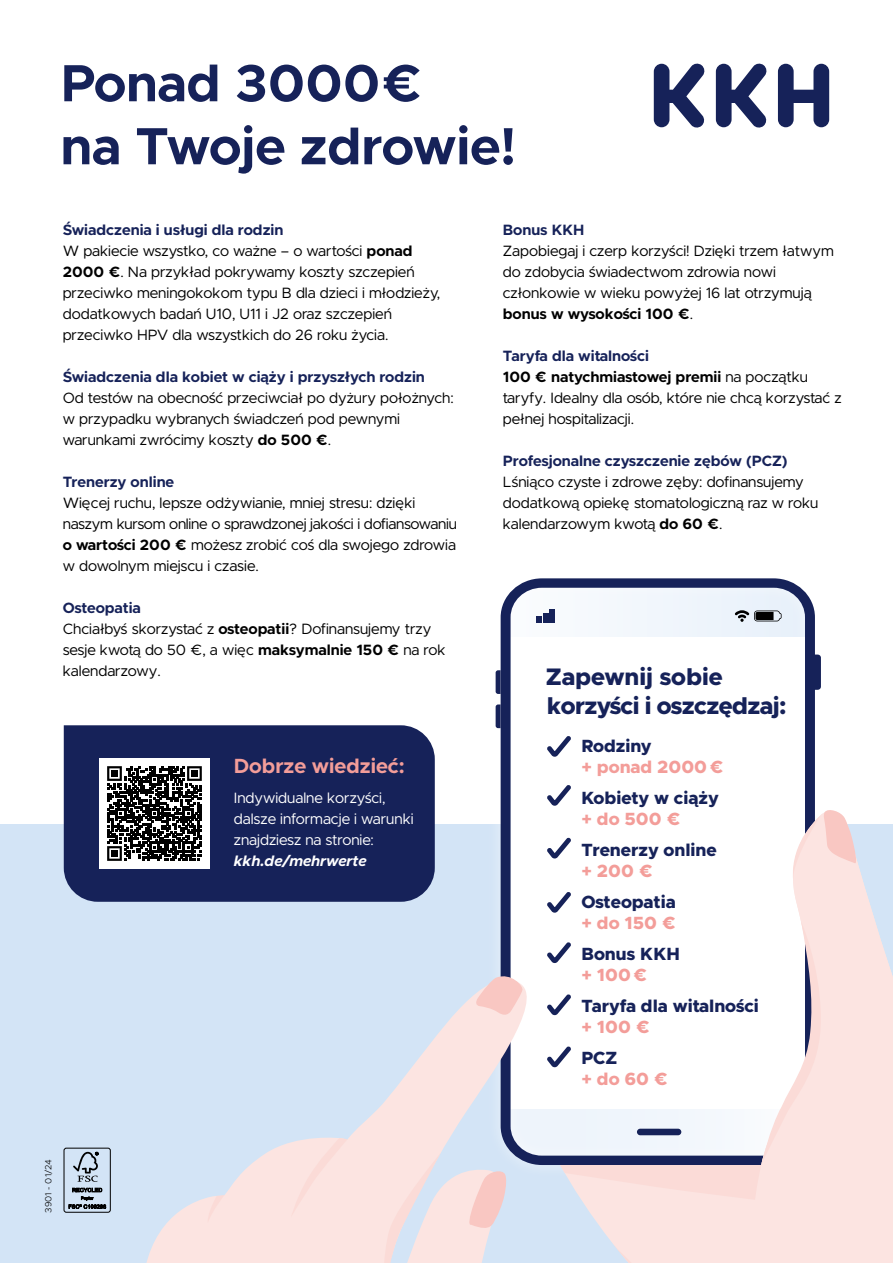
<style>
.page{position:relative;width:893px;height:1263px;background:#fff}
.page>*{position:absolute;margin:0;border:0;box-sizing:border-box;transform-origin:0 0}
.t1{font:700 52.5px/63px "Metropolis";color:#162259}
.t2{font:800 24px/28.8px "Metropolis";letter-spacing:-.025em;color:#162259}
.t3{font:700 20.7px "Metropolis";color:#f39d99}
.t4{font:800 17.7px "Metropolis";color:#162259}
.t5{font:800 17.7px "Metropolis";color:#f39d99}
.t6{font:15px/21px "Metropolis";color:#000}
.t7{font:700 15px "Metropolis";color:#162259}
.t8{font:15px/21px "Metropolis";color:#fff}
.t9{font:italic 700 15px "Metropolis";color:#fff}
.t10{font:300 9px "Metropolis";color:#000}
.s1{font-weight:700;color:#162259}
.s2{font-weight:700}
</style>
<div class="page">
<div style="left:0;top:824px;width:893px;height:439px;background:#d3e4f6"></div>
<svg style="left:654px;top:63px;width:51px;height:65px"></svg>
<svg style="left:778px;top:64px;width:51px;height:63px"></svg>
<svg style="left:716px;top:63px;width:51px;height:65px"></svg>
<div style="left:64px;top:1148px;width:47px;height:64px;border:1px solid #000;border-radius:2px"></div>
<svg style="left:73px;top:1152px;width:25px;height:30px"></svg>
<svg style="left:69px;top:1188px;width:37px;height:21px"></svg>
<div style="left:64px;top:725px;width:371px;height:177px;background:#162259"></div>
<div style="left:486px;top:564px;width:343px;height:615px;background:#fff;opacity:.6"></div>
<svg style="left:501px;top:578px;width:314px;height:382px"></svg>
<svg style="left:496px;top:704px;width:5px;height:24px"></svg>
<svg style="left:496px;top:670px;width:5px;height:24px"></svg>
<svg style="left:813px;top:654px;width:8px;height:36px"></svg>
<div style="left:536px;top:616px;width:6px;height:7px;background:#162259"></div>
<div style="left:543px;top:613px;width:5px;height:10px;background:#162259"></div>
<div style="left:550px;top:609px;width:5px;height:14px;background:#162259"></div>
<svg style="left:735px;top:610px;width:46px;height:12px"></svg>
<svg style="left:560px;top:807px;width:179px;height:420px;fill:#fff"></svg>
<svg style="left:600px;top:1227px;width:139px;height:36px;background:#f7e3e3"></svg>
<svg style="left:739px;top:807px;width:154px;height:456px;background:#f9e8e7"></svg>
<svg style="left:146px;top:960px;width:398px;height:303px"></svg>
<svg style="left:291px;top:1138px;width:59px;height:79px;background:#fbe2e0"></svg>
<svg style="left:206px;top:1195px;width:19px;height:28px"></svg>
<svg style="left:382px;top:1153px;width:59px;height:110px"></svg>
<svg style="left:475px;top:972px;width:48px;height:47px;background:#f0d2d2"></svg>
<svg style="left:468px;top:1168px;width:39px;height:65px"></svg>
<svg style="left:544px;top:733px;width:30px;height:26px"></svg>
<svg style="left:544px;top:782px;width:30px;height:26px"></svg>
<svg style="left:544px;top:835px;width:30px;height:26px"></svg>
<svg style="left:544px;top:889px;width:30px;height:26px"></svg>
<svg style="left:790px;top:807px;width:68px;height:73px"></svg>
<svg style="left:544px;top:921px;width:277px;height:279px;background:#f2eef0"></svg>
<div style="left:99px;top:758px;width:111px;height:111px;background:#fff"></div>
<svg style="left:107px;top:766px;width:95px;height:95px"></svg>
<div style="left:111px;top:770px;width:7px;height:7px;background:#000"></div>
<div style="left:191px;top:770px;width:7px;height:7px;background:#000"></div>
<div style="left:111px;top:850px;width:7px;height:7px;background:#000"></div>
<h1 class="t1" style="left:61px;top:52px;width:457px">Ponad 3000€<br>na Twoje zdrowie!</h1>
<p class="t6" style="left:63px;top:219px;width:379px"><span class="s1">Świadczenia i usługi dla rodzin<br></span>W pakiecie wszystko, co ważne – o wartości <span class="s2">ponad 2000 €</span>. Na przykład pokrywamy koszty szczepień przeciwko meningokokom typu B dla dzieci i młodzieży, dodatkowych badań U10, U11 i J2 oraz szczepień przeciwko HPV dla wszystkich do 26 roku życia.</p>
<p class="t7" style="left:63px;top:367px;width:364px">Świadczenia dla kobiet w ciąży i przyszłych rodzin</p>
<p class="t6" style="left:63px;top:387px;width:392px">Od testów na obecność przeciwciał po dyżury położnych: w przypadku wybranych świadczeń pod pewnymi warunkami zwrócimy koszty <span class="s2">do 500 €</span>.</p>
<p class="t7" style="left:63px;top:472px;width:113px">Trenerzy online</p>
<p class="t6" style="left:63px;top:492px;width:396px">Więcej ruchu, lepsze odżywianie, mniej stresu: dzięki naszym kursom online o sprawdzonej jakości i dofiansowaniu <span class="s2">o wartości 200 €</span> możesz zrobić coś dla swojego zdrowia w dowolnym miejscu i czasie.</p>
<p class="t6" style="left:63px;top:597px;width:384px"><span class="s1">Osteopatia<br></span>Chciałbyś skorzystać z <span class="s2">osteopatii</span>? Dofinansujemy trzy sesje kwotą do 50 €, a więc <span class="s2">maksymalnie 150 €</span> na rok kalendarzowy.</p>
<h3 class="t3" style="left:234px;top:753px;width:172px">Dobrze wiedzieć:</h3>
<p class="t8" style="left:234px;top:787px;width:181px">Indywidualne korzyści, dalsze informacje i warunki znajdziesz na stronie:</p>
<p class="t9" style="left:234px;top:851px;width:134px">kkh.de/mehrwerte</p>
<p class="t7" style="left:503px;top:220px;width:83px">Bonus KKH</p>
<p class="t6" style="left:503px;top:240px;width:332px">Zapobiegaj i czerp korzyści! Dzięki trzem łatwym do zdobycia świadectwom zdrowia nowi członkowie w wieku powyżej 16 lat otrzymują <span class="s2">bonus w wysokości 100 €</span>.</p>
<p class="t6" style="left:503px;top:345px;width:340px"><span class="s1">Taryfa dla witalności<br></span><span class="s2">100 € natychmiastowej premii</span> na początku taryfy. Idealny dla osób, które nie chcą korzystać z pełnej hospitalizacji.</p>
<p class="t7" style="left:503px;top:451px;width:286px">Profesjonalne czyszczenie zębów (PCZ)</p>
<p class="t6" style="left:503px;top:471px;width:317px">Lśniąco czyste i zdrowe zęby: dofinansujemy dodatkową opiekę stomatologiczną raz w roku kalendarzowym kwotą <span class="s2">do 60 €</span>.</p>
<h2 class="t2" style="left:546px;top:663px;width:242px">Zapewnij sobie korzyści i oszczędzaj:</h2>
<p class="t4" style="left:581px;top:734px;width:71px">Rodziny</p>
<p class="t5" style="left:581px;top:756px;width:144px">+ ponad 2000€</p>
<p class="t4" style="left:581px;top:786px;width:139px">Kobiety w ciąży</p>
<p class="t5" style="left:581px;top:808px;width:101px">+ do 500 €</p>
<p class="t4" style="left:581px;top:838px;width:137px">Trenerzy online</p>
<p class="t5" style="left:581px;top:860px;width:73px">+ 200 €</p>
<p class="t4" style="left:581px;top:890px;width:96px">Osteopatia</p>
<p class="t5" style="left:581px;top:912px;width:96px">+ do 150 €</p>
<p class="t4" style="left:581px;top:942px;width:100px">Bonus KKH</p>
<p class="t5" style="left:581px;top:964px;width:67px">+ 100€</p>
<p class="t4" style="left:581px;top:995px;width:179px">Taryfa dla witalności</p>
<p class="t5" style="left:581px;top:1016px;width:70px">+ 100 €</p>
<p class="t4" style="left:581px;top:1047px;width:37px">PCZ</p>
<p class="t5" style="left:581px;top:1068px;width:88px">+ do 60 €</p>
<p class="t10" style="left:43px;top:1212px;width:55px;rotate:-90deg">3901 - 01/24</p>
</div>
